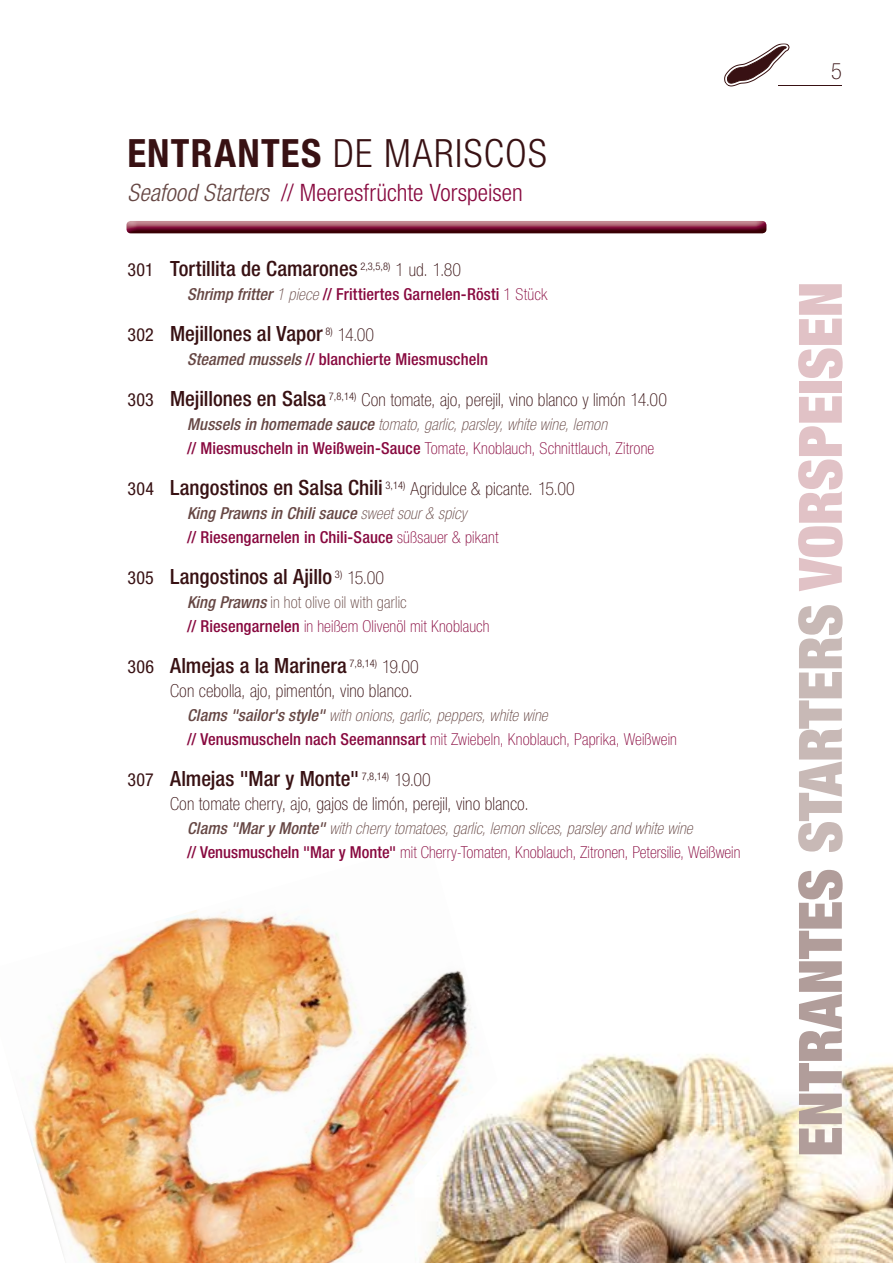
<style>
.page{position:relative;width:893px;height:1263px;background:#fff}
.page>*{position:absolute;margin:0;border:0;box-sizing:border-box;transform-origin:0 0}
.t1{font:900 expanded 60px "Helvetica Neue LT";color:#e1c2c6}
.t2{font:300 condensed 39px "Helvetica Neue LT";letter-spacing:.035em;color:#381113}
.t3{font:300 condensed 24px "Helvetica Neue LT";letter-spacing:.005em;color:#88093f}
.t4{font:100 condensed 22.5px "Helvetica Neue LT";color:#381113}
.t5{font:500 condensed 21px "Helvetica Neue LT";color:#381113}
.t6{font:100 condensed 18px "Helvetica Neue LT";letter-spacing:.005em;color:#381113}
.t7{font:italic 100 condensed 16.5px/24px "Helvetica Neue LT";letter-spacing:.01em;color:#664744}
.t8{font:100 condensed 16.5px/24px "Helvetica Neue LT";letter-spacing:.01em;color:#88093f}
.t9{font:500 condensed 16.5px/24px "Helvetica Neue LT";letter-spacing:.005em;color:#88093f}
.s1{font-weight:700}
.s2{font-style:italic;color:#664744}
.s3{font-weight:400;font-size:18px}
.s4{font-weight:100;font-size:18px}
.s5{font-weight:100;font-style:italic;color:#664744}
.s6{font-weight:100}
.s7{font-weight:400}
.s8{font-weight:500;font-size:21px}
.s9{font-weight:500}
.s10{font-weight:500;font-style:normal;color:#88093f}
.s11{font-style:normal;color:#88093f}
.s12{font-weight:500;font-style:italic;color:#664744}
.s13{color:#664744}
.s14{color:#b19d9a}
.s15{color:#c8b9b6}
</style>
<div class="page">
<img style="left:126px;top:221px;width:640px;height:12px">
<hr style="left:778px;top:85px;width:64px;height:1px;background:#381113">
<svg style="left:724px;top:43px;width:66px;height:44px"></svg>
<img style="left:27px;top:910px;width:449px;height:353px">
<img style="left:415px;top:1032px;width:478px;height:231px">
<h2 class="t2" style="left:128px;top:131px;width:421px"><span class="s1">ENTRANTES</span> DE MARISCOS</h2>
<h3 class="t3" style="left:128px;top:179px;width:397px"><span class="s2">Seafood Starters</span> // Meeresfrüchte Vorspeisen</h3>
<p class="t5" style="left:128px;top:256px;width:335px"><span class="s3">301</span> Tortillita de Camarones <sup>2,3,5,8)</sup> <span class="s4">1 ud. 1.80</span></p>
<p class="t9" style="left:187px;top:282px;width:362px"><span class="s2">Shrimp fritter</span> <span class="s5">1 piece</span> // Frittiertes Garnelen-Rösti <span class="s6">1 Stück</span></p>
<p class="t5" style="left:128px;top:321px;width:248px"><span class="s3">302</span> Mejillones al Vapor <sup>8)</sup> <span class="s4">14.00</span></p>
<p class="t9" style="left:187px;top:347px;width:302px"><span class="s2">Steamed mussels</span> // blanchierte Miesmuscheln</p>
<p class="t6" style="left:128px;top:389px;width:541px"><span class="s7">303</span> <span class="s8">Mejillones en Salsa</span> <sup>7,8,14)</sup> Con tomate, ajo, perejil, vino blanco y limón 14.00</p>
<p class="t7" style="left:187px;top:412px;width:469px"><span class="s9">Mussels in homemade sauce</span> tomato, garlic, parsley, white wine, lemon<br><span class="s10">// Miesmuscheln in Weißwein-Sauce</span> <span class="s11">Tomate, Knoblauch, Schnittlauch, Zitrone</span></p>
<p class="t5" style="left:128px;top:475px;width:449px"><span class="s3">304</span> Langostinos en Salsa Chili <sup>3,14)</sup> <span class="s4">Agridulce &amp; picante. 15.00</span></p>
<p class="t9" style="left:187px;top:501px;width:313px"><span class="s2">King Prawns in Chili sauce</span> <span class="s5">sweet sour &amp; spicy<br></span>// Riesengarnelen in Chili-Sauce <span class="s6">süßsauer &amp; pikant</span></p>
<p class="t5" style="left:128px;top:564px;width:258px"><span class="s3">305</span> Langostinos al Ajillo <sup>3)</sup> <span class="s4">15.00</span></p>
<p class="t8" style="left:187px;top:590px;width:304px"><span class="s12">King Prawns</span> <span class="s13">in hot olive oil with garlic<br></span><span class="s9">// Riesengarnelen</span> in heißem Olivenöl mit Knoblauch</p>
<p class="t5" style="left:128px;top:653px;width:293px"><span class="s3">306</span> Almejas a la Marinera <sup>7,8,14)</sup> <span class="s4">19.00</span></p>
<p class="t6" style="left:170px;top:680px;width:244px">Con cebolla, ajo, pimentón, vino blanco.</p>
<p class="t8" style="left:187px;top:703px;width:491px"><span class="s12">Clams "sailor's style"</span> <span class="s2">with onions, garlic, peppers, white wine<br></span><span class="s9">// Venusmuscheln nach Seemannsart</span> mit Zwiebeln, Knoblauch, Paprika, Weißwein</p>
<p class="t5" style="left:128px;top:766px;width:305px"><span class="s3">307</span> Almejas "Mar y Monte" <sup>7,8,14)</sup> <span class="s4">19.00</span></p>
<p class="t6" style="left:170px;top:793px;width:360px">Con tomate cherry, ajo, gajos de limón, perejil, vino blanco.</p>
<p class="t7" style="left:187px;top:816px;width:555px"><span class="s9">Clams "Mar y Monte"</span> with cherry tomatoes, garlic, lemon slices, parsley and white wine<br><span class="s10">// Venusmuscheln "Mar y Monte"</span> <span class="s11">mit Cherry-Tomaten, Knoblauch, Zitronen, Petersilie, Weißwein</span></p>
<h3 class="t4" style="left:831px;top:58px;width:12px">5</h3>
<h1 class="t1" style="left:782px;top:1157px;width:876px;rotate:-90deg"><span class="s14">ENTRANTES</span> <span class="s15">STARTERS</span> VORSPEISEN</h1>
</div>
